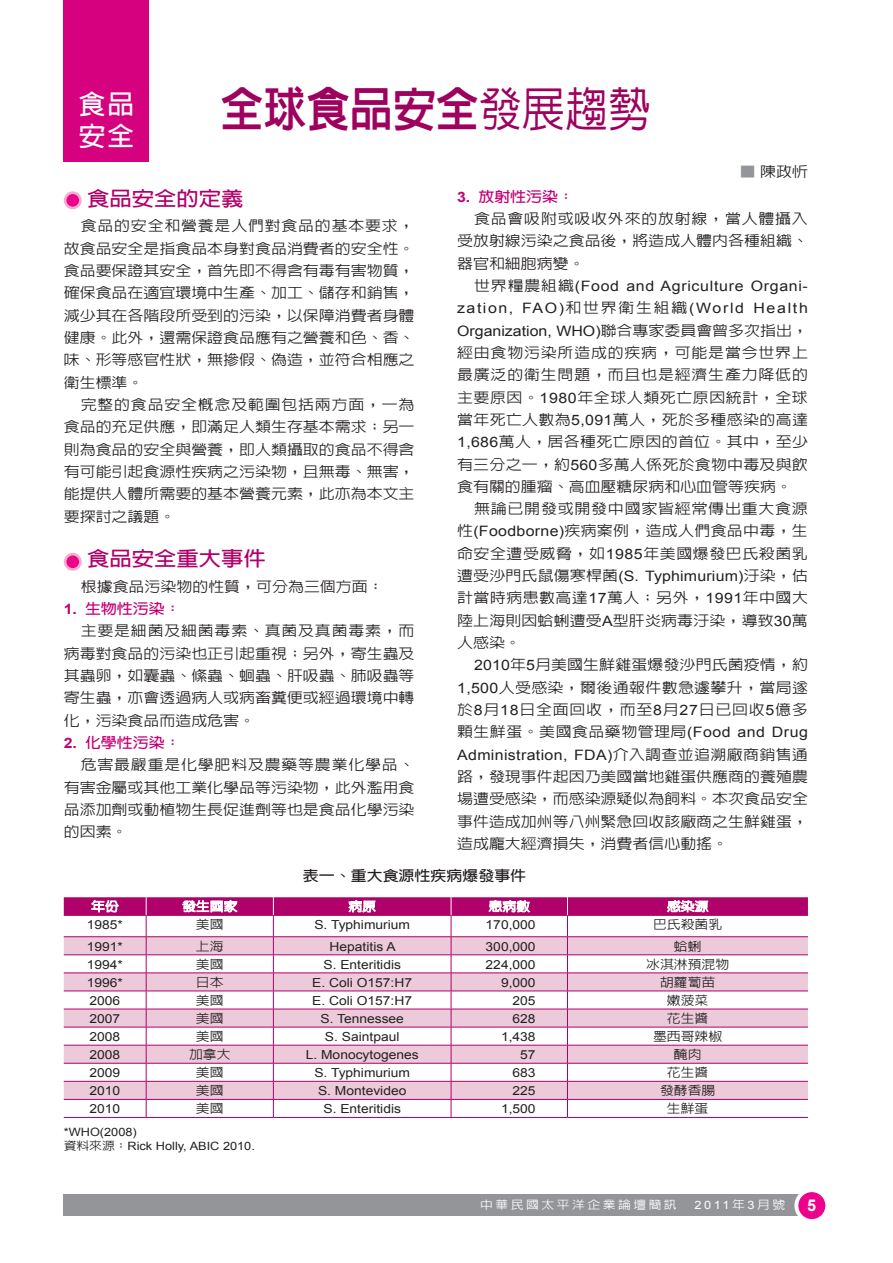
<style>
.page{position:relative;width:893px;height:1263px;background:#fff}
.page>*{position:absolute;margin:0;border:0;box-sizing:border-box;transform-origin:0 0}
.大標細{font:800 47.85px "AR Hei B5";color:#9e015e;scale:.9 1}
.大標{font:700 26.55px/32px "AR Hei B5";color:#fff}
.中標{font:700 20.1px "AR Hei B5";color:#b0016a;scale:1.11 1}
.t1{font:700 16.2px "Arial";color:#fff}
.內文{font:500 14.4px/22.4px "AR Hei B5";color:#231f20;text-align:justify;scale:1.11 1}
._1_色標{font:700 14.4px "AR Hei B5";color:#c30175;scale:1.11 1}
.圖標{font:700 14.4px "AR Hei B5";color:#231f20;scale:1.11 1}
.作者{font:500 14.4px "AR Hei B5";color:#231f20;scale:1.11 1}
.內文-2{font:12.45px "Arial";color:#231f20;scale:1.11 1}
.內文-3{font:500 12.45px "AR Hei B5";color:#231f20;scale:1.11 1}
.底下附註說明{font:11.55px "Arial";color:#231f20;scale:1.11 1}
.t2{font:500 11.55px "AR Hei B5";letter-spacing:.2em;color:#fff;scale:1.11 1}
.t3{font:11.55px "Arial";color:#fff;scale:1.11 1}
.s1{font-weight:500}
.s2{color:#939598}
.s3{font-family:"Arial"}
.s4{font-family:"Arial";font-weight:400}
.s5{font-family:"AR Hei B5";font-weight:500}
</style>
<div class="page">
<div style="left:65px;top:554px;width:15px;height:15px;background:#ed028c;border-radius:50%"></div>
<div style="left:64px;top:553px;width:18px;height:18px;border:3px solid #f5adce;border-radius:50%"></div>
<div style="left:65px;top:193px;width:15px;height:15px;background:#ed028c;border-radius:50%"></div>
<div style="left:64px;top:191px;width:18px;height:18px;border:3px solid #f5adce;border-radius:50%"></div>
<hr style="left:64px;top:1117px;width:82px;height:1px;background:#b0016a">
<hr style="left:146px;top:1117px;width:127px;height:1px;background:#b0016a">
<hr style="left:273px;top:1117px;width:178px;height:1px;background:#b0016a">
<hr style="left:451px;top:1117px;width:116px;height:1px;background:#b0016a">
<hr style="left:567px;top:1117px;width:241px;height:1px;background:#b0016a">
<svg style="left:64px;top:897px;width:744px;height:220px"></svg>
<div style="left:64px;top:0;width:85px;height:162px;background:#d6017f"></div>
<div style="left:64px;top:1194px;width:744px;height:21px;background:#939598"></div>
<div style="left:796px;top:1190px;width:31px;height:31px;background:#ed028c;border-radius:50%"></div>
<div style="left:794px;top:1188px;width:35px;height:35px;border:4px solid #fff;border-radius:50%"></div>
<p class="大標" style="left:79px;top:88px;width:57px">食品安全</p>
<p class="大標細" style="left:221px;top:85px;width:480px">全球食品安全<span class="s1">發展趨勢</span></p>
<p class="作者" style="left:740px;top:164px;width:63px"><span class="s2">■</span> 陳政忻</p>
<p class="中標" style="left:87px;top:188px;width:142px">食品安全的定義</p>
<p class="內文" style="left:64px;top:215px;width:318px;text-indent:17px">食品的安全和營養是人們對食品的基本要求，故食品安全是指食品本身對食品消費者的安全性。食品要保證其安全，首先即不得含有毒有害物質，確保食品在適宜環境中生產、加工、儲存和銷售，減少其在各階段所受到的污染，以保障消費者身體健康。此外，還需保證食品應有之營養和色、香、味、形等感官性狀，無摻假、偽造，並符合相應之衛生標準。</p>
<p class="內文" style="left:64px;top:393px;width:318px;text-indent:17px">完整的食品安全概念及範圍包括兩方面，一為食品的充足供應，即滿足人類生存基本需求；另一則為食品的安全與營養，即人類攝取的食品不得含有可能引起食源性疾病之污染物，且無毒、無害，能提供人體所需要的基本營養元素，此亦為本文主要探討之議題。</p>
<p class="中標" style="left:87px;top:549px;width:162px">食品安全重大事件</p>
<p class="內文" style="left:81px;top:575px;width:274px">根據食品污染物的性質，可分為三個方面：</p>
<p class="_1_色標" style="left:64px;top:601px;width:107px"><span class="s3">1.</span> 生物性污染：</p>
<p class="內文" style="left:64px;top:620px;width:318px;text-indent:17px">主要是細菌及細菌毒素、真菌及真菌毒素，而病毒對食品的污染也正引起重視；另外，寄生蟲及其蟲卵，如囊蟲、絛蟲、蛔蟲、肝吸蟲、肺吸蟲等寄生蟲，亦會透過病人或病畜糞便或經過環境中轉化，污染食品而造成危害。</p>
<p class="_1_色標" style="left:64px;top:735px;width:107px"><span class="s3">2.</span> 化學性污染：</p>
<p class="內文" style="left:64px;top:754px;width:318px;text-indent:17px">危害最嚴重是化學肥料及農藥等農業化學品、有害金屬或其他工業化學品等污染物，此外濫用食品添加劑或動植物生長促進劑等也是食品化學污染的因素。</p>
<p class="_1_色標" style="left:457px;top:189px;width:107px"><span class="s3">3.</span> 放射性污染：</p>
<p class="內文" style="left:457px;top:207px;width:318px;text-indent:17px">食品會吸附或吸收外來的放射線，當人體攝入受放射線污染之食品後，將造成人體內各種組織、器官和細胞病變。</p>
<p class="內文" style="left:457px;top:274px;width:318px;text-indent:17px">世界糧農組織<span class="s4">(Food and Agriculture Organi&shy;zation, FAO)</span>和世界衛生組織<span class="s4">(World Health Organization, WHO)</span>聯合專家委員會曾多次指出，經由食物污染所造成的疾病，可能是當今世界上最廣泛的衛生問題，而且也是經濟生產力降低的主要原因。<span class="s4">1980</span>年全球人類死亡原因統計，全球當年死亡人數為<span class="s4">5,091</span>萬人，死於多種感染的高達<span class="s4">1,686</span>萬人，居各種死亡原因的首位。其中，至少有三分之一，約<span class="s4">560</span>多萬人係死於食物中毒及與飲食有關的腫瘤、高血壓糖尿病和心血管等疾病。</p>
<p class="內文" style="left:457px;top:497px;width:318px;text-indent:17px">無論已開發或開發中國家皆經常傳出重大食源性<span class="s4">(Foodborne)</span>疾病案例，造成人們食品中毒，生命安全遭受威脅，如<span class="s4">1985</span>年美國爆發巴氏殺菌乳遭受沙門氏鼠傷寒桿菌<span class="s4">(S. Typhimurium)</span>汙染，估計當時病患數高達<span class="s4">17</span>萬人；另外，<span class="s4">1991</span>年中國大陸上海則因蛤蜊遭受<span class="s4">A</span>型肝炎病毒汙染，導致<span class="s4">30</span>萬人感染。</p>
<p class="內文" style="left:457px;top:654px;width:318px;text-indent:17px"><span class="s4">2010</span>年<span class="s4">5</span>月美國生鮮雞蛋爆發沙門氏菌疫情，約<span class="s4">1,500</span>人受感染，爾後通報件數急遽攀升，當局遂於<span class="s4">8</span>月<span class="s4">18</span>日全面回收，而至<span class="s4">8</span>月<span class="s4">27</span>日已回收<span class="s4">5</span>億多顆生鮮蛋。美國食品藥物管理局<span class="s4">(Food and Drug Administration, FDA)</span>介入調查並追溯廠商銷售通路，發現事件起因乃美國當地雞蛋供應商的養殖農場遭受感染，而感染源疑似為飼料。本次食品安全事件造成加州等八州緊急回收該廠商之生鮮雞蛋，造成龐大經濟損失，消費者信心動搖。</p>
<p class="圖標" style="left:303px;top:868px;width:203px">表一、重大食源性疾病爆發事件</p>
<p class="內文-2" style="left:87px;top:916px;width:34px">1985*</p>
<p class="內文-3" style="left:196px;top:918px;width:26px">美國</p>
<p class="內文-2" style="left:314px;top:916px;width:88px">S. Typhimurium</p>
<p class="內文-2" style="left:486px;top:916px;width:46px">170,000</p>
<p class="內文-3" style="left:653px;top:918px;width:64px">巴氏殺菌乳</p>
<p class="內文-2" style="left:87px;top:938px;width:34px">1991*</p>
<p class="內文-3" style="left:196px;top:939px;width:26px">上海</p>
<p class="內文-2" style="left:330px;top:938px;width:61px">Hepatitis A</p>
<p class="內文-2" style="left:486px;top:938px;width:46px">300,000</p>
<p class="內文-3" style="left:674px;top:939px;width:26px">蛤蜊</p>
<p class="內文-2" style="left:87px;top:956px;width:34px">1994*</p>
<p class="內文-3" style="left:196px;top:958px;width:26px">美國</p>
<p class="內文-2" style="left:323px;top:956px;width:71px">S. Enteritidis</p>
<p class="內文-2" style="left:486px;top:956px;width:46px">224,000</p>
<p class="內文-3" style="left:646px;top:958px;width:76px">冰淇淋預混物</p>
<p class="內文-2" style="left:87px;top:974px;width:34px">1996*</p>
<p class="內文-3" style="left:196px;top:976px;width:26px">日本</p>
<p class="內文-2" style="left:312px;top:974px;width:91px">E. Coli O157:H7</p>
<p class="內文-2" style="left:501px;top:974px;width:33px">9,000</p>
<p class="內文-3" style="left:660px;top:976px;width:51px">胡蘿蔔苗</p>
<p class="內文-2" style="left:90px;top:992px;width:29px">2006</p>
<p class="內文-3" style="left:196px;top:994px;width:26px">美國</p>
<p class="內文-2" style="left:312px;top:992px;width:91px">E. Coli O157:H7</p>
<p class="內文-2" style="left:512px;top:992px;width:22px">205</p>
<p class="內文-3" style="left:667px;top:994px;width:39px">嫩菠菜</p>
<p class="內文-2" style="left:90px;top:1010px;width:29px">2007</p>
<p class="內文-3" style="left:196px;top:1012px;width:26px">美國</p>
<p class="內文-2" style="left:320px;top:1010px;width:77px">S. Tennessee</p>
<p class="內文-2" style="left:512px;top:1010px;width:22px">628</p>
<p class="內文-3" style="left:667px;top:1012px;width:39px">花生醬</p>
<p class="內文-2" style="left:90px;top:1028px;width:29px">2008</p>
<p class="內文-3" style="left:196px;top:1030px;width:26px">美國</p>
<p class="內文-2" style="left:325px;top:1028px;width:69px">S. Saintpaul</p>
<p class="內文-2" style="left:501px;top:1028px;width:33px">1,438</p>
<p class="內文-3" style="left:653px;top:1030px;width:64px">墨西哥辣椒</p>
<p class="內文-2" style="left:90px;top:1046px;width:29px">2008</p>
<p class="內文-3" style="left:189px;top:1048px;width:39px">加拿大</p>
<p class="內文-2" style="left:306px;top:1046px;width:103px">L. Monocytogenes</p>
<p class="內文-2" style="left:520px;top:1046px;width:15px">57</p>
<p class="內文-3" style="left:674px;top:1048px;width:26px">醃肉</p>
<p class="內文-2" style="left:90px;top:1064px;width:29px">2009</p>
<p class="內文-3" style="left:196px;top:1066px;width:26px">美國</p>
<p class="內文-2" style="left:314px;top:1064px;width:88px">S. Typhimurium</p>
<p class="內文-2" style="left:512px;top:1064px;width:22px">683</p>
<p class="內文-3" style="left:667px;top:1066px;width:39px">花生醬</p>
<p class="內文-2" style="left:90px;top:1082px;width:29px">2010</p>
<p class="內文-3" style="left:196px;top:1084px;width:26px">美國</p>
<p class="內文-2" style="left:318px;top:1082px;width:81px">S. Montevideo</p>
<p class="內文-2" style="left:512px;top:1082px;width:22px">225</p>
<p class="內文-3" style="left:660px;top:1084px;width:51px">發酵香腸</p>
<p class="內文-2" style="left:90px;top:1100px;width:29px">2010</p>
<p class="內文-3" style="left:196px;top:1102px;width:26px">美國</p>
<p class="內文-2" style="left:323px;top:1100px;width:71px">S. Enteritidis</p>
<p class="內文-2" style="left:501px;top:1100px;width:33px">1,500</p>
<p class="內文-3" style="left:667px;top:1102px;width:39px">生鮮蛋</p>
<p class="底下附註說明" style="left:64px;top:1124px;width:67px">*WHO(2008)</p>
<p class="底下附註說明" style="left:64px;top:1138px;width:174px"><span class="s5">資料來源：</span>Rick Holly, ABIC 2010.</p>
<p class="t2" style="left:480px;top:1198px;width:178px">中華民國太平洋企業論壇簡訊</p>
<p class="t3" style="left:695px;top:1197px;width:83px">2011<span class="s5">年</span>3<span class="s5">月號</span></p>
<p class="t1" style="left:807px;top:1195px;width:11px">5</p>
</div>
